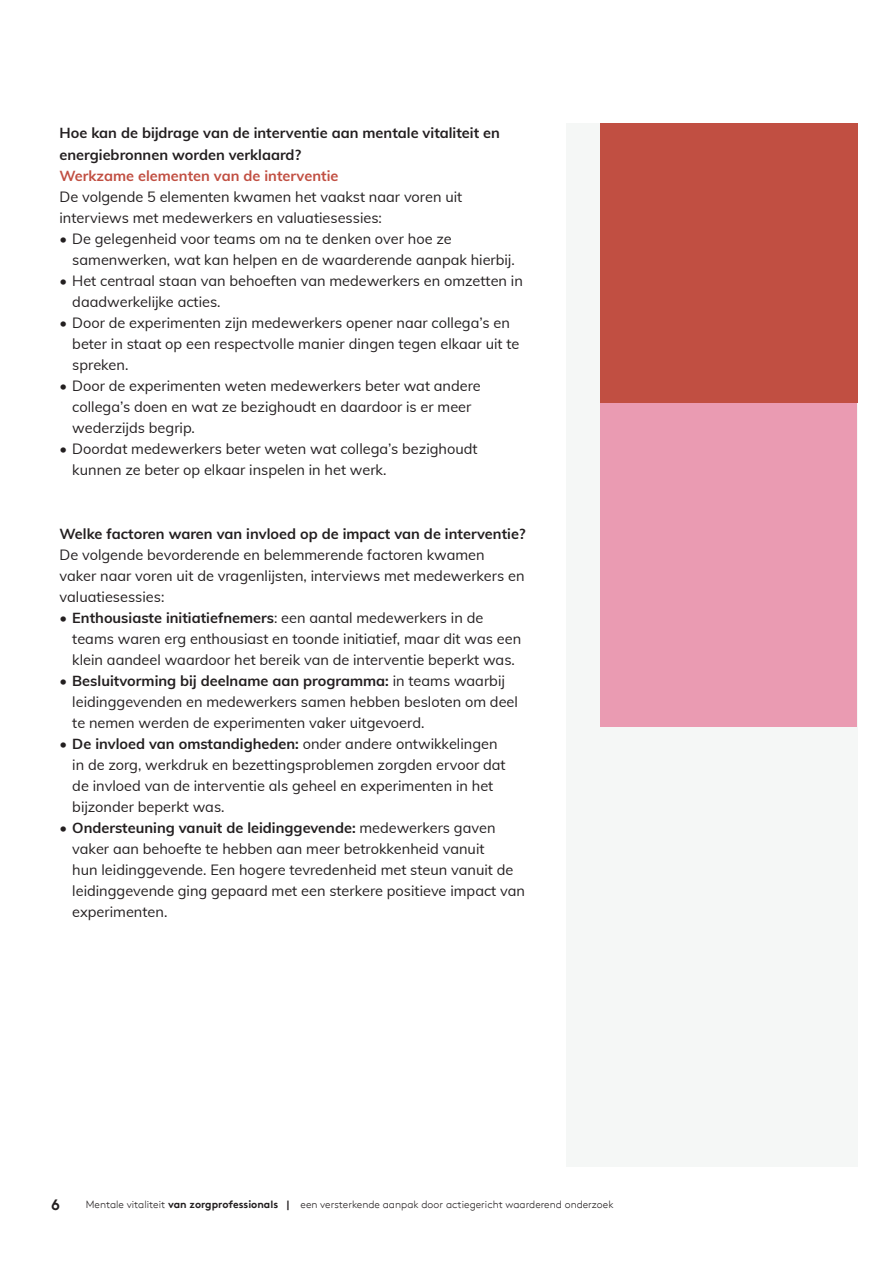
<style>
.page{position:relative;width:893px;height:1263px;background:#fff}
.page>*{position:absolute;margin:0;border:0;box-sizing:border-box;transform-origin:0 0}
.t1{font:700 15px "Brown";color:#231f20}
.Platte_tekst{font:14.55px/21px "Muli";color:#231f20}
.Tussenkoppen{font:700 14.55px/21.6px "Muli";color:#231f20}
.Tussenkoppen-2{font:700 14.55px "Muli";color:#c14f42}
.t2{font:300 10.5px "Brown";color:#231f20}
.s1{font-weight:700}
</style>
<div class="page">
<div style="left:566px;top:123px;width:291px;height:1044px;background:#f5f7f6"></div>
<div style="left:600px;top:123px;width:257px;height:280px;background:#c14f42"></div>
<div style="left:601px;top:403px;width:256px;height:323px;background:#ea9bb2"></div>
<p class="Tussenkoppen" style="left:60px;top:121px;width:442px">Hoe kan de bijdrage van de interventie aan mentale vitaliteit en energiebronnen worden verklaard?</p>
<p class="Tussenkoppen-2" style="left:60px;top:165px;width:280px">Werkzame elementen van de interventie</p>
<p class="Platte_tekst" style="left:60px;top:186px;width:404px">De volgende 5 elementen kwamen het vaakst naar voren uit interviews met medewerkers en valuatiesessies:</p>
<p class="Platte_tekst" style="left:72px;top:228px;width:444px;text-indent:-13px">• De gelegenheid voor teams om na te denken over hoe ze samenwerken, wat kan helpen en de waarderende aanpak hierbij.</p>
<p class="Platte_tekst" style="left:72px;top:270px;width:452px;text-indent:-13px">• Het centraal staan van behoeften van medewerkers en omzetten in daadwerkelijke acties.</p>
<p class="Platte_tekst" style="left:72px;top:312px;width:449px;text-indent:-13px">• Door de experimenten zijn medewerkers opener naar collega’s en beter in staat op een respectvolle manier dingen tegen elkaar uit te spreken.</p>
<p class="Platte_tekst" style="left:72px;top:375px;width:410px;text-indent:-13px">• Door de experimenten weten medewerkers beter wat andere collega’s doen en wat ze bezighoudt en daardoor is er meer wederzijds begrip.</p>
<p class="Platte_tekst" style="left:72px;top:438px;width:407px;text-indent:-13px">• Doordat medewerkers beter weten wat collega’s bezighoudt kunnen ze beter op elkaar inspelen in het werk.</p>
<p class="Tussenkoppen" style="left:60px;top:523px;width:467px">Welke factoren waren van invloed op de impact van de interventie?</p>
<p class="Platte_tekst" style="left:60px;top:544px;width:466px">De volgende bevorderende en belemmerende factoren kwamen vaker naar voren uit de vragenlijsten, interviews met medewerkers en valuatiesessies:</p>
<p class="Platte_tekst" style="left:72px;top:607px;width:450px;text-indent:-13px"><span class="s1">• Enthousiaste initiatiefnemers</span>: een aantal medewerkers in de teams waren erg enthousiast en toonde initiatief, maar dit was een klein aandeel waardoor het bereik van de interventie beperkt was.</p>
<p class="Platte_tekst" style="left:72px;top:670px;width:447px;text-indent:-13px"><span class="s1">• Besluitvorming bij deelname aan programma:</span> in teams waarbij leidinggevenden en medewerkers samen hebben besloten om deel te nemen werden de experimenten vaker uitgevoerd.</p>
<p class="Platte_tekst" style="left:72px;top:733px;width:435px;text-indent:-13px"><span class="s1">• De invloed van omstandigheden:</span> onder andere ontwikkelingen in de zorg, werkdruk en bezettingsproblemen zorgden ervoor dat de invloed van de interventie als geheel en experimenten in het bijzonder beperkt was.</p>
<p class="Platte_tekst" style="left:72px;top:817px;width:454px;text-indent:-13px"><span class="s1">• Ondersteuning vanuit de leidinggevende:</span> medewerkers gaven vaker aan behoefte te hebben aan meer betrokkenheid vanuit<br>hun leidinggevende. Een hogere tevredenheid met steun vanuit de leidinggevende ging gepaard met een sterkere positieve impact van experimenten.</p>
<p class="t1" style="left:51px;top:1196px;width:10px">6</p>
<p class="t2" style="left:86px;top:1199px;width:529px">Mentale vitaliteit <span class="s1">van zorgprofessionals |</span> een versterkende aanpak door actiegericht waarderend onderzoek</p>
</div>
